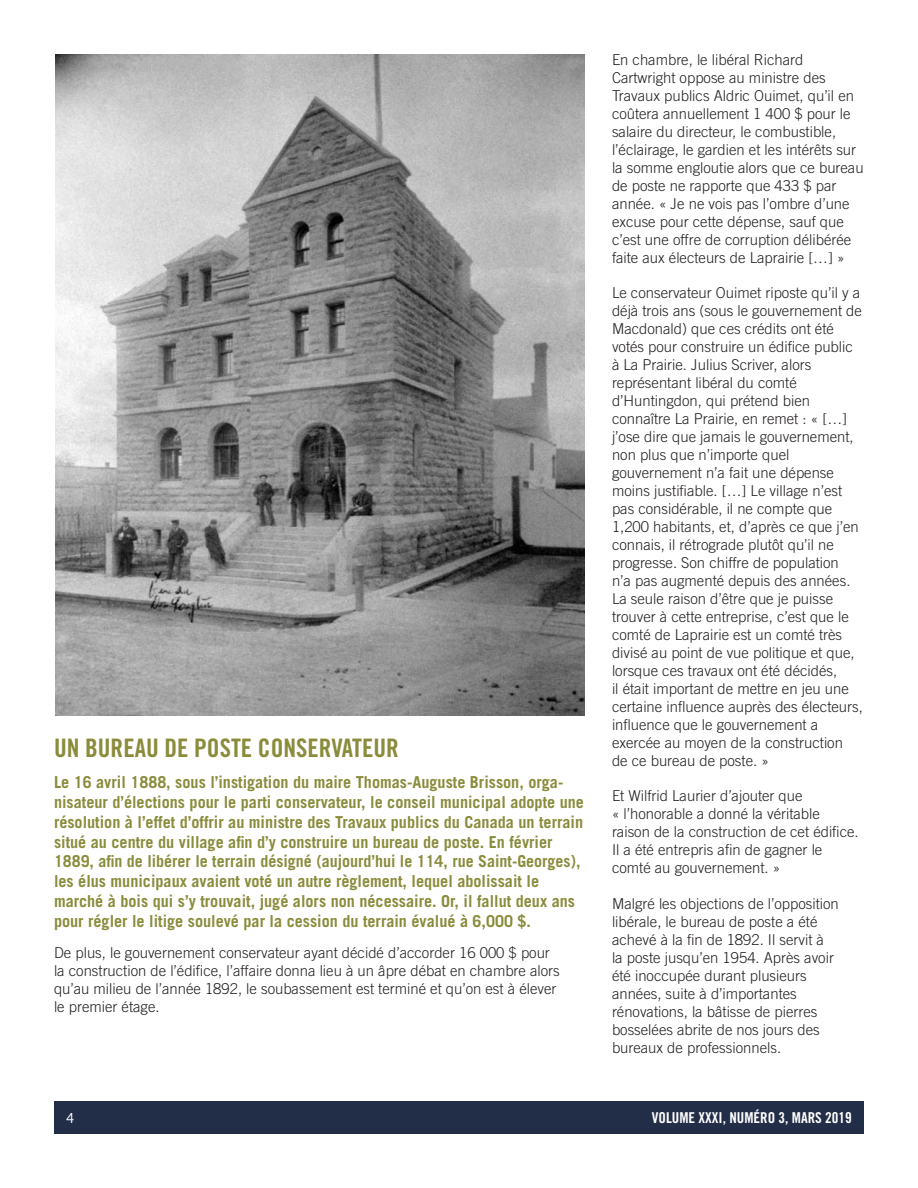
<style>
.page{position:relative;width:918px;height:1188px;background:#fff}
.page>*{position:absolute;margin:0;border:0;box-sizing:border-box;transform-origin:0 0}
.t1{font:25.5px "Trade Gothic LT Std Bd Cn 20";color:#8a8c3c}
.t2{font:700 16.5px/19.8px "Trade Gothic LT Std";color:#8a8c3c}
.t3{font:300 15px/18px "Trade Gothic LT Std";color:#231f20}
.t4{font:15px "Trade Gothic LT Std Bd Cn 20";color:#fff}
.t5{font:15px "Soleil Lt";color:#fff}
</style>
<div class="page">
<div style="left:54px;top:1102px;width:810px;height:32px;background:#222e47"></div>
<img style="left:56px;top:54px;width:529px;height:661px">
<h1 class="t1" style="left:54px;top:733px;width:347px">UN BUREAU DE POSTE CONSERVATEUR</h1>
<p class="t2" style="left:54px;top:774px;width:532px">Le 16 avril 1888, sous l’instigation du maire Thomas-Auguste Brisson, orga&shy;nisateur d’élections pour le parti conservateur, le conseil municipal adopte une résolution à l’effet d’offrir au ministre des Travaux publics du Canada un terrain situé au centre du village afin d’y construire un bureau de poste. En février 1889, afin de libérer le terrain désigné (aujourd’hui le 114, rue Saint-Georges), les élus municipaux avaient voté un autre règlement, lequel abolissait le marché à bois qui s’y trouvait, jugé alors non nécessaire. Or, il fallut deux ans pour régler le litige soulevé par la cession du terrain évalué à 6,000 $.</p>
<p class="t3" style="left:54px;top:946px;width:507px">De plus, le gouvernement conservateur ayant décidé d’accorder 16 000 $ pour la construction de l’édifice, l’affaire donna lieu à un âpre débat en chambre alors qu’au milieu de l’année 1892, le soubassement est terminé et qu’on est à élever le premier étage.</p>
<p class="t3" style="left:612px;top:52px;width:253px">En chambre, le libéral Richard Cartwright oppose au ministre des Travaux publics Aldric Ouimet, qu’il en coûtera annuellement 1 400 $ pour le salaire du directeur, le combustible, l’éclairage, le gardien et les intérêts sur la somme engloutie alors que ce bureau de poste ne rapporte que 433 $ par année. « Je ne vois pas l’ombre d’une excuse pour cette dépense, sauf que c’est une offre de corruption délibérée faite aux électeurs de Laprairie […] »</p>
<p class="t3" style="left:612px;top:286px;width:252px">Le conservateur Ouimet riposte qu’il y a déjà trois ans (sous le gouvernement de Macdonald) que ces crédits ont été votés pour construire un édifice public à La Prairie. Julius Scriver, alors représentant libéral du comté d’Huntingdon, qui prétend bien connaître La Prairie, en remet : « […] j’ose dire que jamais le gouvernement, non plus que n’importe quel gouvernement n’a fait une dépense moins justifiable. […] Le village n’est pas considérable, il ne compte que 1,200 habitants, et, d’après ce que j’en connais, il rétrograde plutôt qu’il ne progresse. Son chiffre de population<br>n’a pas augmenté depuis des années.<br>La seule raison d’être que je puisse trouver à cette entreprise, c’est que le comté de Laprairie est un comté très divisé au point de vue politique et que, lorsque ces travaux ont été décidés,<br>il était important de mettre en jeu une certaine influence auprès des électeurs, influence que le gouvernement a exercée au moyen de la construction<br>de ce bureau de poste. »</p>
<p class="t3" style="left:612px;top:789px;width:248px">Et Wilfrid Laurier d’ajouter que<br>« l’honorable a donné la véritable raison de la construction de cet édifice.<br>Il a été entrepris afin de gagner le comté au gouvernement. »</p>
<p class="t3" style="left:612px;top:896px;width:228px">Malgré les objections de l’opposition libérale, le bureau de poste a été achevé à la fin de 1892. Il servit à<br>la poste jusqu’en 1954. Après avoir été inoccupée durant plusieurs années, suite à d’importantes rénovations, la bâtisse de pierres bosselées abrite de nos jours des bureaux de professionnels.</p>
<p class="t5" style="left:66px;top:1109px;width:9px">4</p>
<p class="t4" style="left:652px;top:1109px;width:201px">VOLUME XXXI, NUMÉRO 3, MARS 2019</p>
</div>
